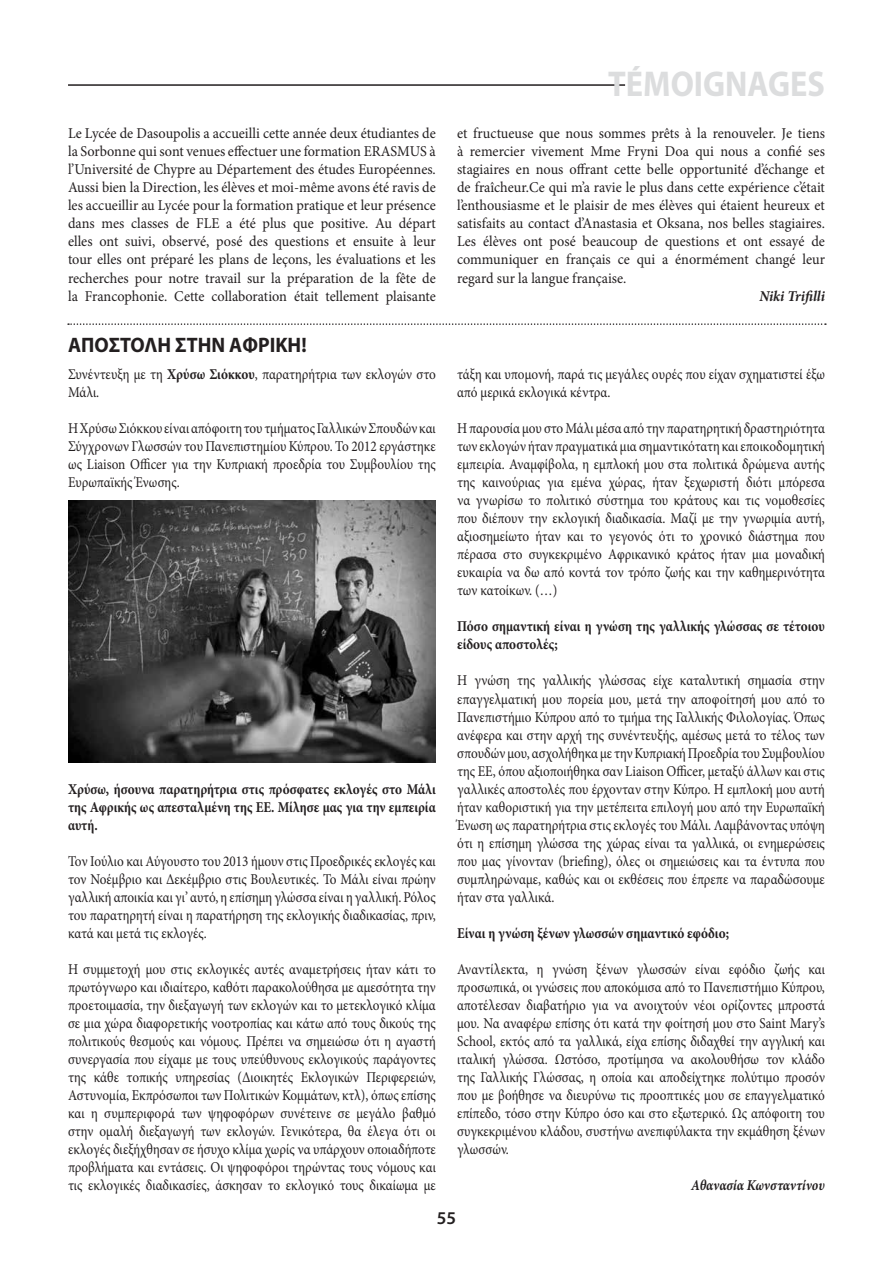
<style>
.page{position:relative;width:893px;height:1263px;background:#fff}
.page>*{position:absolute;margin:0;border:0;box-sizing:border-box;transform-origin:0 0}
.t1{font:700 36px "Myriad Pro";color:#dcddde;scale:.9 1}
.t2{font:700 21px "Myriad Pro";color:#231f20;scale:.95 1}
.t3{font:600 18px "Myriad Pro";color:#231f20}
.t4{font:15px/18px "Minion Pro";color:#231f20;text-align:justify;scale:.88 1}
.t5{font:15px/18px "Minion Pro";color:#231f20;text-align:justify;scale:.95 1}
.t6{font:700 15px/18px "Minion Pro";color:#231f20;text-align:justify;scale:.88 1}
.t7{font:italic 700 15px "Minion Pro";letter-spacing:-.005em;color:#231f20;scale:.88 1}
.t8{font:italic 700 15px "Minion Pro";letter-spacing:-.005em;color:#231f20;scale:.95 1}
.s1{font-weight:700}
</style>
<div class="page">
<hr style="left:68px;top:84px;width:557px;height:2px;background:#231f20">
<svg style="left:68px;top:323px;width:758px;height:2px"></svg>
<img style="left:68px;top:501px;width:368px;height:261px">
<h1 class="t1" style="left:608px;top:61px;width:242px">TÉMOIGNAGES</h1>
<p class="t5" style="left:68px;top:125px;width:389px">Le Lycée de Dasoupolis a accueilli cette année deux étudiantes de la Sorbonne qui sont venues effectuer une formation ERASMUS à l’Université de Chypre au Département des études Européennes.<br>Aussi bien la Direction, les élèves et moi-même avons été ravis de les accueillir au Lycée pour la formation pratique et leur présence dans mes classes de FLE a été plus que positive. Au départ elles ont suivi, observé, posé des questions et ensuite à leur tour elles ont préparé les plans de leçons, les évaluations et les recherches pour notre travail sur la préparation de la fête de la Francophonie. Cette collaboration était tellement plaisante</p>
<p class="t5" style="left:457px;top:125px;width:389px">et fructueuse que nous sommes prêts à la renouveler. Je tiens à remercier vivement Mme Fryni Doa qui nous a confié ses stagiaires en nous offrant cette belle opportunité d’échange et de fraîcheur.Ce qui m’a ravie le plus dans cette expérience c’était l’enthousiasme et le plaisir de mes élèves qui étaient heureux et satisfaits au contact d’Anastasia et Oksana, nos belles stagiaires.<br>Les élèves ont posé beaucoup de questions et ont essayé de communiquer en français ce qui a énormément changé leur regard sur la langue française.</p>
<p class="t8" style="left:759px;top:285px;width:71px">Niki Trifilli</p>
<h2 class="t2" style="left:68px;top:331px;width:253px">ΑΠΟΣΤΟΛΗ ΣΤΗΝ ΑΦΡΙΚΗ!</h2>
<p class="t4" style="left:68px;top:366px;width:419px">Συνέντευξη με τη <span class="s1">Χρύσω Σιόκκου</span>, παρατηρήτρια των εκλογών στο<br>Μάλι.</p>
<p class="t4" style="left:68px;top:420px;width:419px">Η Χρύσω Σιόκκου είναι απόφοιτη του τμήματος Γαλλικών Σπουδών και Σύγχρονων Γλωσσών του Πανεπιστημίου Κύπρου. Το 2012 εργάστηκε ως Liaison Officer για την Κυπριακή προεδρία του Συμβουλίου της Ευρωπαϊκής Ένωσης.</p>
<p class="t6" style="left:68px;top:779px;width:419px">Χρύσω, ήσουνα παρατηρήτρια στις πρόσφατες εκλογές στο Μάλι της Αφρικής ως απεσταλμένη της ΕΕ. Μίλησε μας για την εμπειρία αυτή.</p>
<p class="t4" style="left:68px;top:852px;width:419px">Τον Ιούλιο και Αύγουστο του 2013 ήμουν στις Προεδρικές εκλογές και τον Νοέμβριο και Δεκέμβριο στις Βουλευτικές. Το Μάλι είναι πρώην γαλλική αποικία και γι’ αυτό, η επίσημη γλώσσα είναι η γαλλική. Ρόλος του παρατηρητή είναι η παρατήρηση της εκλογικής διαδικασίας, πριν, κατά και μετά τις εκλογές.</p>
<p class="t4" style="left:68px;top:960px;width:420px">Η συμμετοχή μου στις εκλογικές αυτές αναμετρήσεις ήταν κάτι το πρωτόγνωρο και ιδιαίτερο, καθότι παρακολούθησα με αμεσότητα την προετοιμασία, την διεξαγωγή των εκλογών και το μετεκλογικό κλίμα σε μια χώρα διαφορετικής νοοτροπίας και κάτω από τους δικούς της πολιτικούς θεσμούς και νόμους. Πρέπει να σημειώσω ότι η αγαστή συνεργασία που είχαμε με τους υπεύθυνους εκλογικούς παράγοντες της κάθε τοπικής υπηρεσίας (Διοικητές Εκλογικών Περιφερειών, Αστυνομία, Εκπρόσωποι των Πολιτικών Κομμάτων, κτλ), όπως επίσης και η συμπεριφορά των ψηφοφόρων συνέτεινε σε μεγάλο βαθμό στην ομαλή διεξαγωγή των εκλογών. Γενικότερα, θα έλεγα ότι οι εκλογές διεξήχθησαν σε ήσυχο κλίμα χωρίς να υπάρχουν οποιαδήποτε προβλήματα και εντάσεις. Οι ψηφοφόροι τηρώντας τους νόμους και τις εκλογικές διαδικασίες, άσκησαν το εκλογικό τους δικαίωμα με</p>
<p class="t4" style="left:457px;top:366px;width:420px">τάξη και υπομονή, παρά τις μεγάλες ουρές που είχαν σχηματιστεί έξω από μερικά εκλογικά κέντρα.</p>
<p class="t4" style="left:457px;top:420px;width:420px">Η παρουσία μου στο Μάλι μέσα από την παρατηρητική δραστηριότητα των εκλογών ήταν πραγματικά μια σημαντικότατη και εποικοδομητική εμπειρία. Αναμφίβολα, η εμπλοκή μου στα πολιτικά δρώμενα αυτής της καινούριας για εμένα χώρας, ήταν ξεχωριστή διότι μπόρεσα να γνωρίσω το πολιτικό σύστημα του κράτους και τις νομοθεσίες που διέπουν την εκλογική διαδικασία. Μαζί με την γνωριμία αυτή, αξιοσημείωτο ήταν και το γεγονός ότι το χρονικό διάστημα που πέρασα στο συγκεκριμένο Αφρικανικό κράτος ήταν μια μοναδική ευκαιρία να δω από κοντά τον τρόπο ζωής και την καθημερινότητα των κατοίκων. (…)</p>
<p class="t6" style="left:457px;top:617px;width:419px">Πόσο σημαντική είναι η γνώση της γαλλικής γλώσσας σε τέτοιου είδους αποστολές;</p>
<p class="t4" style="left:457px;top:672px;width:419px">Η γνώση της γαλλικής γλώσσας είχε καταλυτική σημασία στην επαγγελματική μου πορεία μου, μετά την αποφοίτησή μου από το Πανεπιστήμιο Κύπρου από το τμήμα της Γαλλικής Φιλολογίας. Όπως ανέφερα και στην αρχή της συνέντευξής, αμέσως μετά το τέλος των σπουδών μου, ασχολήθηκα με την Κυπριακή Προεδρία του Συμβουλίου της ΕΕ, όπου αξιοποιήθηκα σαν Liaison Officer, μεταξύ άλλων και στις γαλλικές αποστολές που έρχονταν στην Κύπρο. Η εμπλοκή μου αυτή ήταν καθοριστική για την μετέπειτα επιλογή μου από την Ευρωπαϊκή Ένωση ως παρατηρήτρια στις εκλογές του Μάλι. Λαμβάνοντας υπόψη ότι η επίσημη γλώσσα της χώρας είναι τα γαλλικά, οι ενημερώσεις που μας γίνονταν (briefing), όλες οι σημειώσεις και τα έντυπα που συμπληρώναμε, καθώς και οι εκθέσεις που έπρεπε να παραδώσουμε ήταν στα γαλλικά.</p>
<p class="t6" style="left:457px;top:923px;width:310px">Είναι η γνώση ξένων γλωσσών σημαντικό εφόδιο;</p>
<p class="t4" style="left:457px;top:960px;width:420px">Αναντίλεκτα, η γνώση ξένων γλωσσών είναι εφόδιο ζωής και προσωπικά, οι γνώσεις που αποκόμισα από το Πανεπιστήμιο Κύπρου, αποτέλεσαν διαβατήριο για να ανοιχτούν νέοι ορίζοντες μπροστά μου. Να αναφέρω επίσης ότι κατά την φοίτησή μου στο Saint Mary’s School, εκτός από τα γαλλικά, είχα επίσης διδαχθεί την αγγλική και ιταλική γλώσσα. Ωστόσο, προτίμησα να ακολουθήσω τον κλάδο της Γαλλικής Γλώσσας, η οποία και αποδείχτηκε πολύτιμο προσόν που με βοήθησε να διευρύνω τις προοπτικές μου σε επαγγελματικό επίπεδο, τόσο στην Κύπρο όσο και στο εξωτερικό. Ως απόφοιτη του συγκεκριμένου κλάδου, συστήνω ανεπιφύλακτα την εκμάθηση ξένων γλωσσών.</p>
<p class="t7" style="left:691px;top:1174px;width:153px">Αθανασία Κωνσταντίνου</p>
<p class="t3" style="left:437px;top:1206px;width:21px">55</p>
</div>
